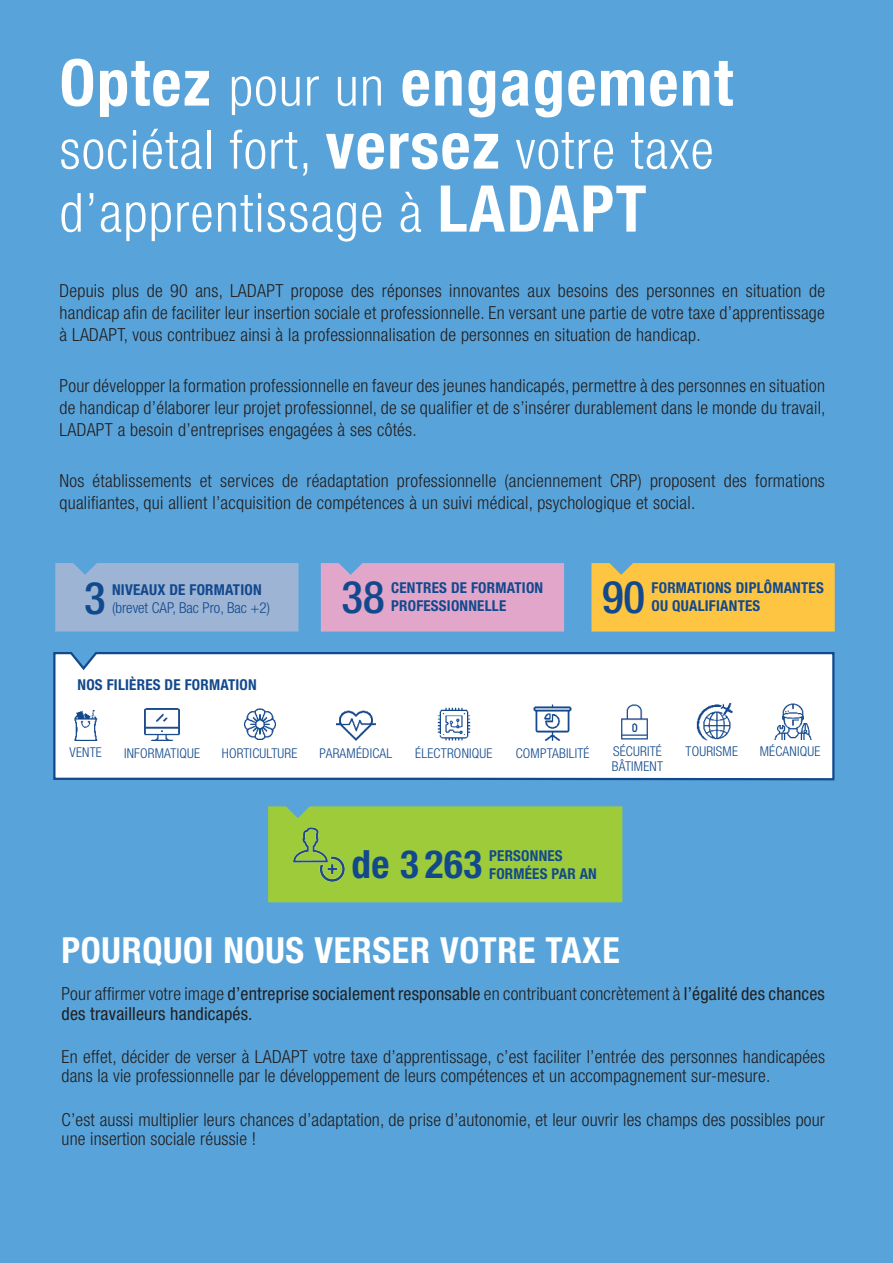
<style>
.page{position:relative;width:893px;height:1263px;background:#58a4da}
.page>*{position:absolute;margin:0;border:0;box-sizing:border-box;transform-origin:0 0}
.t1{font:700 condensed 64.5px "Helvetica Neue LT Std";letter-spacing:.025em;color:#fff}
.t2{font:300 condensed 54px "Helvetica Neue LT Std";letter-spacing:.025em;color:#fff}
.t3{font:500 condensed 45px "Helvetica Neue LT Std";color:#12498d}
.t4{font:700 condensed 39px "Helvetica Neue LT Std";color:#12498d}
.t5{font:700 condensed 36px "Helvetica Neue LT Std";letter-spacing:.02em;color:#fff}
.t6{font:300 condensed 18px/21.6px "Helvetica Neue LT Std";letter-spacing:.01em;color:#231f20}
.t7{font:condensed 18px/19.5px "Helvetica Neue LT Std";letter-spacing:.01em;color:#231f20}
.t8{font:700 condensed 15px "Helvetica Neue LT Std";letter-spacing:.015em;color:#12498d}
.t9{font:300 condensed 15px "Helvetica Neue LT Std";color:#12498d}
.t10{font:300 condensed 13.5px "Helvetica Neue LT Std";letter-spacing:.015em;color:#12498d}
.s1{font-weight:300;font-size:54px}
.s2{font-weight:700;font-size:64.5px}
.s3{font-weight:300}
</style>
<div class="page">
<div style="left:55px;top:563px;width:243px;height:68px;background:#9db4d4"></div>
<div style="left:268px;top:806px;width:354px;height:96px;background:#9ecb3a"></div>
<div style="left:321px;top:563px;width:243px;height:68px;background:#e2a6ca"></div>
<div style="left:591px;top:563px;width:244px;height:68px;background:#fec542"></div>
<svg style="left:53px;top:652px;width:782px;height:129px;background:#f1f5f9"></svg>
<img style="left:70px;top:705px;width:31px;height:36px">
<img style="left:144px;top:709px;width:36px;height:31px">
<img style="left:244px;top:708px;width:31px;height:32px">
<img style="left:336px;top:705px;width:40px;height:35px">
<img style="left:434px;top:705px;width:39px;height:35px">
<img style="left:533px;top:704px;width:39px;height:36px">
<img style="left:618px;top:703px;width:32px;height:37px">
<img style="left:694px;top:703px;width:41px;height:37px">
<img style="left:773px;top:702px;width:40px;height:38px">
<img style="left:293px;top:827px;width:52px;height:54px">
<p class="t1" style="left:60px;top:44px;width:675px">Optez <span class="s1">pour un</span> engagement</p>
<p class="t2" style="left:60px;top:119px;width:656px">sociétal fort, <span class="s2">versez</span> votre taxe</p>
<p class="t2" style="left:60px;top:182px;width:588px">d’apprentissage à <span class="s2">LADAPT</span></p>
<p class="t6" style="left:60px;top:280px;width:767px;text-align:justify">Depuis plus de 90 ans, LADAPT propose des réponses innovantes aux besoins des personnes en situation de handicap afin de faciliter leur insertion sociale et professionnelle. En versant une partie de votre taxe d’apprentissage à LADAPT, vous contribuez ainsi à la professionnalisation de personnes en situation de handicap.</p>
<p class="t6" style="left:60px;top:375px;width:768px;text-align:justify">Pour développer la formation professionnelle en faveur des jeunes handicapés, permettre à des personnes en situation de handicap d’élaborer leur projet professionnel, de se qualifier et de s’insérer durablement dans le monde du travail, LADAPT a besoin d’entreprises engagées à ses côtés.</p>
<p class="t6" style="left:60px;top:470px;width:767px">Nos établissements et services de réadaptation professionnelle (anciennement CRP) proposent des formations qualifiantes, qui allient l’acquisition de compétences à un suivi médical, psychologique et social.</p>
<p class="t3" style="left:84px;top:572px;width:23px">3</p>
<p class="t8" style="left:112px;top:580px;width:151px">NIVEAUX DE FORMATION</p>
<p class="t9" style="left:112px;top:599px;width:160px">(brevet CAP, Bac Pro, Bac +2)</p>
<p class="t8" style="left:78px;top:675px;width:181px">NOS FILIÈRES DE FORMATION</p>
<p class="t3" style="left:342px;top:571px;width:45px">38</p>
<p class="t3" style="left:602px;top:571px;width:45px">90</p>
<p class="t8" style="left:391px;top:579px;width:153px">CENTRES DE FORMATION</p>
<p class="t8" style="left:391px;top:597px;width:117px">PROFESSIONNELLE</p>
<p class="t8" style="left:652px;top:579px;width:174px">FORMATIONS DIPLÔMANTES</p>
<p class="t8" style="left:652px;top:597px;width:110px">OU QUALIFIANTES</p>
<p class="t10" style="left:70px;top:745px;width:34px">VENTE</p>
<p class="t10" style="left:124px;top:745px;width:77px">INFORMATIQUE</p>
<p class="t10" style="left:222px;top:745px;width:77px">HORTICULTURE</p>
<p class="t10" style="left:320px;top:745px;width:74px">PARAMÉDICAL</p>
<p class="t10" style="left:415px;top:745px;width:79px">ÉLECTRONIQUE</p>
<p class="t10" style="left:516px;top:745px;width:75px">COMPTABILITÉ</p>
<p class="t10" style="left:613px;top:744px;width:50px">SÉCURITÉ</p>
<p class="t10" style="left:612px;top:759px;width:53px">BÂTIMENT</p>
<p class="t10" style="left:685px;top:744px;width:54px">TOURISME</p>
<p class="t10" style="left:760px;top:744px;width:62px">MÉCANIQUE</p>
<p class="t4" style="left:351px;top:841px;width:132px">de 3 263</p>
<p class="t8" style="left:489px;top:847px;width:75px">PERSONNES</p>
<p class="t8" style="left:489px;top:865px;width:109px">FORMÉES PAR AN</p>
<p class="t5" style="left:61px;top:929px;width:560px">POURQUOI NOUS VERSER VOTRE TAXE</p>
<p class="t7" style="left:61px;top:984px;width:765px"><span class="s3">Pour affirmer votre image</span> d’entreprise socialement responsable <span class="s3">en contribuant concrètement à</span> l’égalité des chances des travailleurs handicapés.</p>
<p class="t6" style="left:61px;top:1047px;width:765px;line-height:19.5px">En effet, décider de verser à LADAPT votre taxe d’apprentissage, c’est faciliter l’entrée des personnes handicapées dans la vie professionnelle par le développement de leurs compétences et un accompagnement sur-mesure.</p>
<p class="t6" style="left:61px;top:1109px;width:765px;line-height:19.5px">C’est aussi multiplier leurs chances d’adaptation, de prise d’autonomie, et leur ouvrir les champs des possibles pour une insertion sociale réussie !</p>
</div>
